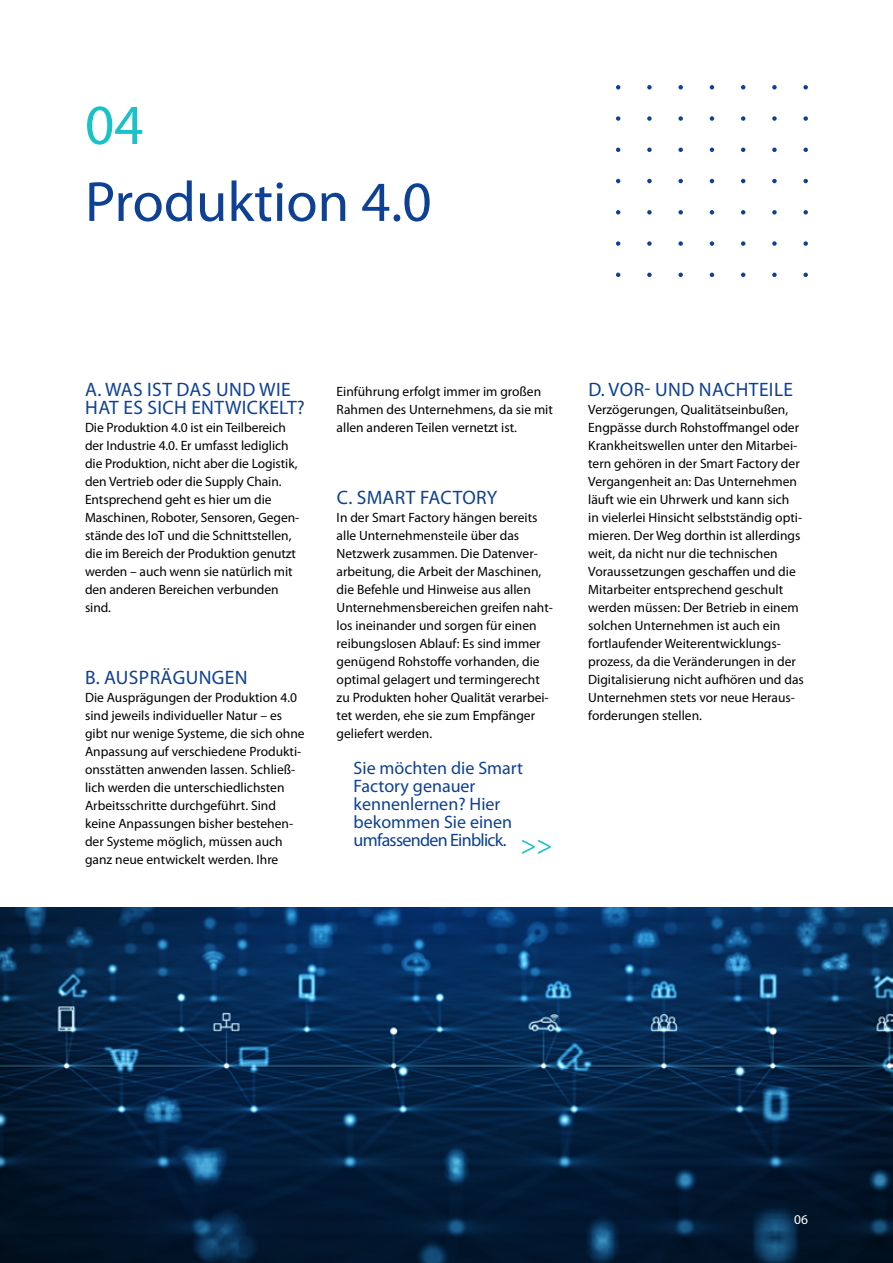
<style>
.page{position:relative;width:893px;height:1263px;background:#fff}
.page>*{position:absolute;margin:0;border:0;box-sizing:border-box;transform-origin:0 0}
.t1{font:57px "Myriad Pro";color:#0e4194}
.t2{font:57px "Myriad Pro";color:#17c2c9}
.t3{font:19.5px "Myriad Pro";letter-spacing:.02em;color:#0e4194}
.t4{font:19.5px "Myriad Pro";letter-spacing:.09em;color:#0e4194}
.t5{font:18px/18px "Myriad Pro";color:#0e4194}
.t6{font:13.5px/18px "Myriad Pro";color:#000}
.t7{font:13.5px "Myriad Pro";color:#fff}
.s1{font-size:27px;color:#17c2c9}
</style>
<div class="page">
<img style="left:0;top:908px;width:893px;height:355px">
<svg style="left:616px;top:85px;width:4px;height:5px"></svg>
<svg style="left:647px;top:85px;width:5px;height:5px"></svg>
<svg style="left:678px;top:85px;width:5px;height:5px"></svg>
<svg style="left:710px;top:85px;width:4px;height:5px"></svg>
<svg style="left:741px;top:85px;width:4px;height:5px"></svg>
<svg style="left:772px;top:85px;width:5px;height:5px"></svg>
<svg style="left:803px;top:85px;width:5px;height:5px"></svg>
<svg style="left:616px;top:116px;width:4px;height:5px"></svg>
<svg style="left:647px;top:116px;width:5px;height:5px"></svg>
<svg style="left:678px;top:116px;width:5px;height:5px"></svg>
<svg style="left:710px;top:116px;width:4px;height:5px"></svg>
<svg style="left:741px;top:116px;width:4px;height:5px"></svg>
<svg style="left:772px;top:116px;width:5px;height:5px"></svg>
<svg style="left:803px;top:116px;width:5px;height:5px"></svg>
<svg style="left:616px;top:148px;width:4px;height:4px"></svg>
<svg style="left:647px;top:148px;width:5px;height:4px"></svg>
<svg style="left:678px;top:148px;width:5px;height:4px"></svg>
<svg style="left:710px;top:148px;width:4px;height:4px"></svg>
<svg style="left:741px;top:148px;width:4px;height:4px"></svg>
<svg style="left:772px;top:148px;width:5px;height:4px"></svg>
<svg style="left:803px;top:148px;width:5px;height:4px"></svg>
<svg style="left:616px;top:179px;width:4px;height:4px"></svg>
<svg style="left:647px;top:179px;width:5px;height:4px"></svg>
<svg style="left:678px;top:179px;width:5px;height:4px"></svg>
<svg style="left:710px;top:179px;width:4px;height:4px"></svg>
<svg style="left:741px;top:179px;width:4px;height:4px"></svg>
<svg style="left:772px;top:179px;width:5px;height:4px"></svg>
<svg style="left:803px;top:179px;width:5px;height:4px"></svg>
<svg style="left:616px;top:210px;width:4px;height:5px"></svg>
<svg style="left:647px;top:210px;width:5px;height:5px"></svg>
<svg style="left:678px;top:210px;width:5px;height:5px"></svg>
<svg style="left:710px;top:210px;width:4px;height:5px"></svg>
<svg style="left:741px;top:210px;width:4px;height:5px"></svg>
<svg style="left:772px;top:210px;width:5px;height:5px"></svg>
<svg style="left:803px;top:210px;width:5px;height:5px"></svg>
<svg style="left:616px;top:241px;width:4px;height:5px"></svg>
<svg style="left:647px;top:241px;width:5px;height:5px"></svg>
<svg style="left:678px;top:241px;width:5px;height:5px"></svg>
<svg style="left:710px;top:241px;width:4px;height:5px"></svg>
<svg style="left:741px;top:241px;width:4px;height:5px"></svg>
<svg style="left:772px;top:241px;width:5px;height:5px"></svg>
<svg style="left:803px;top:241px;width:5px;height:5px"></svg>
<svg style="left:616px;top:273px;width:4px;height:4px"></svg>
<svg style="left:647px;top:273px;width:5px;height:4px"></svg>
<svg style="left:678px;top:273px;width:5px;height:4px"></svg>
<svg style="left:710px;top:273px;width:4px;height:4px"></svg>
<svg style="left:741px;top:273px;width:4px;height:4px"></svg>
<svg style="left:772px;top:273px;width:5px;height:4px"></svg>
<svg style="left:803px;top:273px;width:5px;height:4px"></svg>
<h1 class="t2" style="left:85px;top:90px;width:60px">04</h1>
<h1 class="t1" style="left:85px;top:167px;width:348px">Produktion 4.0</h1>
<h2 class="t3" style="left:85px;top:377px;width:104px">a. Was ist das</h2>
<h2 class="t3" style="left:216px;top:377px;width:14px">und</h2>
<h2 class="t3" style="left:259px;top:377px;width:12px">wie</h2>
<h2 class="t3" style="left:85px;top:395px;width:12px">hat</h2>
<h2 class="t3" style="left:123px;top:395px;width:80px">es sichentwi</h2>
<h2 class="t3" style="left:247px;top:395px;width:59px">ckelt?</h2>
<p class="t6" style="left:85px;top:418px;width:216px">Die Produktion 4.0 ist ein Teilbereich der Industrie 4.0. Er umfasst lediglich die Produktion, nicht aber die Logistik, den Vertrieb oder die Supply Chain.<br>Entsprechend geht es hier um die Maschinen, Roboter, Sensoren, Gegen&shy;stände des IoT und die Schnittstellen, die im Bereich der Produktion genutzt werden – auch wenn sie natürlich mit den anderen Bereichen verbunden sind.</p>
<h2 class="t3" style="left:85px;top:665px;width:43px">b. Auspr</h2>
<h2 class="t3" style="left:161px;top:665px;width:26px">ägungen</h2>
<p class="t6" style="left:85px;top:688px;width:221px">Die Ausprägungen der Produktion 4.0 sind jeweils individueller Natur – es gibt nur wenige Systeme, die sich ohne Anpassung auf verschiedene Produkti&shy;onsstätten anwenden lassen. Schließ&shy;lich werden die unterschiedlichsten Arbeitsschritte durchgeführt. Sind keine Anpassungen bisher bestehen&shy;der Systeme möglich, müssen auch ganz neue entwickelt werden. Ihre</p>
<p class="t6" style="left:337px;top:382px;width:218px">Einführung erfolgt immer im großen<br>Rahmen des Unternehmens, da sie mit allen anderen Teilen vernetzt ist.</p>
<h2 class="t3" style="left:337px;top:485px;width:43px">c. Smart</h2>
<h2 class="t4" style="left:420px;top:485px;width:79px">Factory</h2>
<p class="t6" style="left:337px;top:508px;width:218px">In der Smart Factory hängen bereits alle Unternehmensteile über das Netzwerk zusammen. Die Datenver&shy;arbeitung, die Arbeit der Maschinen, die Befehle und Hinweise aus allen Unternehmensbereichen greifen naht&shy;los ineinander und sorgen für einen reibungslosen Ablauf: Es sind immer genügend Rohstoffe vorhanden, die optimal gelagert und termingerecht zu Produkten hoher Qualität verarbei&shy;tet werden, ehe sie zum Empfänger geliefert werden.</p>
<h3 class="t5" style="left:354px;top:759px;width:200px">Sie möchten die Smart<br>Factory genauer kennenlernen? Hier bekommen Sie einen umfassenden Einblick. <span class="s1">&gt;&gt;</span></h3>
<h2 class="t3" style="left:588px;top:377px;width:81px">d. Vor- und</h2>
<h2 class="t3" style="left:699px;top:377px;width:47px">Nachtei</h2>
<h2 class="t3" style="left:774px;top:377px;width:19px">le</h2>
<p class="t6" style="left:588px;top:400px;width:217px">Verzögerungen, Qualitätseinbußen, Engpässe durch Rohstoffmangel oder Krankheitswellen unter den Mitarbei&shy;tern gehören in der Smart Factory der Vergangenheit an: Das Unternehmen läuft wie ein Uhrwerk und kann sich<br>in vielerlei Hinsicht selbstständig opti&shy;mieren. Der Weg dorthin ist allerdings weit, da nicht nur die technischen Voraussetzungen geschaffen und die Mitarbeiter entsprechend geschult werden müssen: Der Betrieb in einem solchen Unternehmen ist auch ein fortlaufender Weiterentwicklungs&shy;prozess, da die Veränderungen in der Digitalisierung nicht aufhören und das Unternehmen stets vor neue Heraus&shy;forderungen stellen.</p>
<p class="t7" style="left:794px;top:1211px;width:15px">06</p>
</div>
